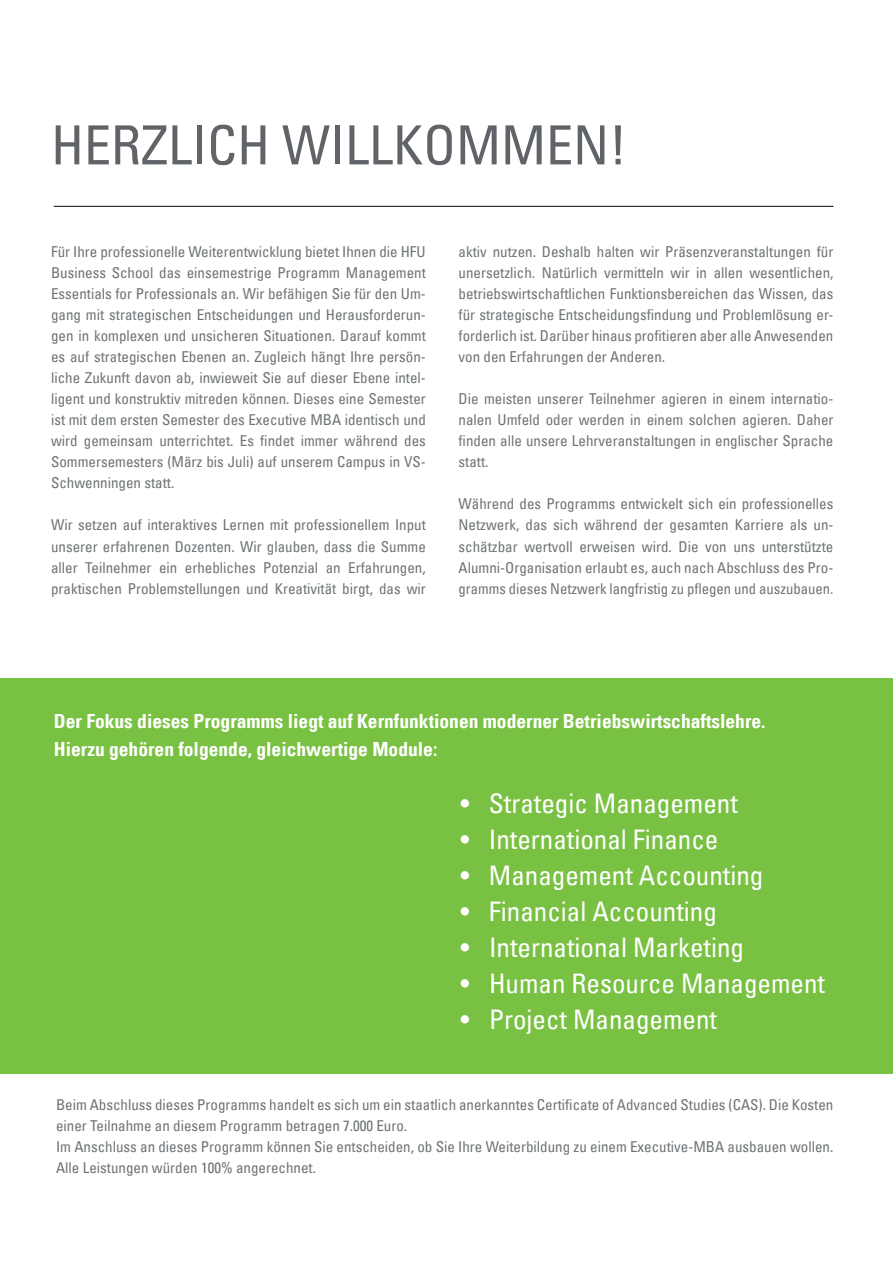
<style>
.page{position:relative;width:893px;height:1263px;background:#fff}
.page>*{position:absolute;margin:0;border:0;box-sizing:border-box;transform-origin:0 0}
.t1{font:condensed 54px "Univers LT";color:#606468}
.t2{font:condensed 27px "Univers LT";color:#fff}
.t3{font:700 condensed 19.5px/28.5px "Univers LT";color:#fff}
.t4{font:condensed 15px/21px "Univers LT";color:#6e7376;text-align:justify}
</style>
<div class="page">
<hr style="left:54px;top:206px;width:779px;height:1px;background:#231f20">
<div style="left:0;top:678px;width:893px;height:396px;background:#79c142"></div>
<h1 class="t1" style="left:51px;top:111px;width:577px">HERZLICH WILLKOMMEN!</h1>
<p class="t4" style="left:51px;top:241px;width:376px">Für Ihre professionelle Weiterentwicklung bietet Ihnen die HFU Business School das einsemestrige Programm Management Essentials for Professionals an. Wir befähigen Sie für den Um&shy;gang mit strategischen Entscheidungen und Herausforderun&shy;gen in komplexen und unsicheren Situationen. Darauf kommt es auf strategischen Ebenen an. Zugleich hängt Ihre persön&shy;liche Zukunft davon ab, inwieweit Sie auf dieser Ebene intel&shy;ligent und konstruktiv mitreden können. Dieses eine Semester ist mit dem ersten Semester des Executive MBA identisch und wird gemeinsam unterrichtet. Es findet immer während des Sommersemesters (März bis Juli) auf unserem Campus in VS-Schwenningen statt.</p>
<p class="t4" style="left:51px;top:514px;width:376px">Wir setzen auf interaktives Lernen mit professionellem Input unserer erfahrenen Dozenten. Wir glauben, dass die Summe aller Teilnehmer ein erhebliches Potenzial an Erfahrungen, praktischen Problemstellungen und Kreativität birgt, das wir</p>
<p class="t4" style="left:459px;top:241px;width:376px">aktiv nutzen. Deshalb halten wir Präsenzveranstaltungen für unersetzlich. Natürlich vermitteln wir in allen wesentlichen, betriebswirtschaftlichen Funktionsbereichen das Wissen, das für strategische Entscheidungsfindung und Problemlösung er&shy;forderlich ist. Darüber hinaus profitieren aber alle Anwesenden von den Erfahrungen der Anderen.</p>
<p class="t4" style="left:459px;top:388px;width:376px">Die meisten unserer Teilnehmer agieren in einem internatio&shy;nalen Umfeld oder werden in einem solchen agieren. Daher finden alle unsere Lehrveranstaltungen in englischer Sprache statt.</p>
<p class="t4" style="left:459px;top:493px;width:376px">Während des Programms entwickelt sich ein professionelles Netzwerk, das sich während der gesamten Karriere als un&shy;schätzbar wertvoll erweisen wird. Die von uns unterstützte Alumni-Organisation erlaubt es, auch nach Abschluss des Pro&shy;gramms dieses Netzwerk langfristig zu pflegen und auszubauen.</p>
<h3 class="t3" style="left:54px;top:706px;width:713px">Der Fokus dieses Programms liegt auf Kernfunktionen moderner Betriebswirtschaftslehre.<br>Hierzu gehören folgende, gleichwertige Module:</h3>
<h2 class="t2" style="left:460px;top:786px;width:279px">• Strategic Management</h2>
<h2 class="t2" style="left:460px;top:822px;width:259px">• International Finance</h2>
<h2 class="t2" style="left:460px;top:858px;width:304px">• Management Accounting</h2>
<h2 class="t2" style="left:460px;top:894px;width:258px">• Financial Accounting</h2>
<h2 class="t2" style="left:460px;top:930px;width:285px">• International Marketing</h2>
<h2 class="t2" style="left:460px;top:966px;width:366px">• Human Resource Management</h2>
<h2 class="t2" style="left:461px;top:1002px;width:258px">• Project Management</h2>
<p class="t4" style="left:56px;top:1094px;width:779px;text-align:left">Beim Abschluss dieses Programms handelt es sich um ein staatlich anerkanntes Certificate of Advanced Studies (CAS). Die Kosten einer Teilnahme an diesem Programm betragen 7.000 Euro.<br>Im Anschluss an dieses Programm können Sie entscheiden, ob Sie Ihre Weiterbildung zu einem Executive-MBA ausbauen wollen.<br>Alle Leistungen würden 100% angerechnet.</p>
</div>
